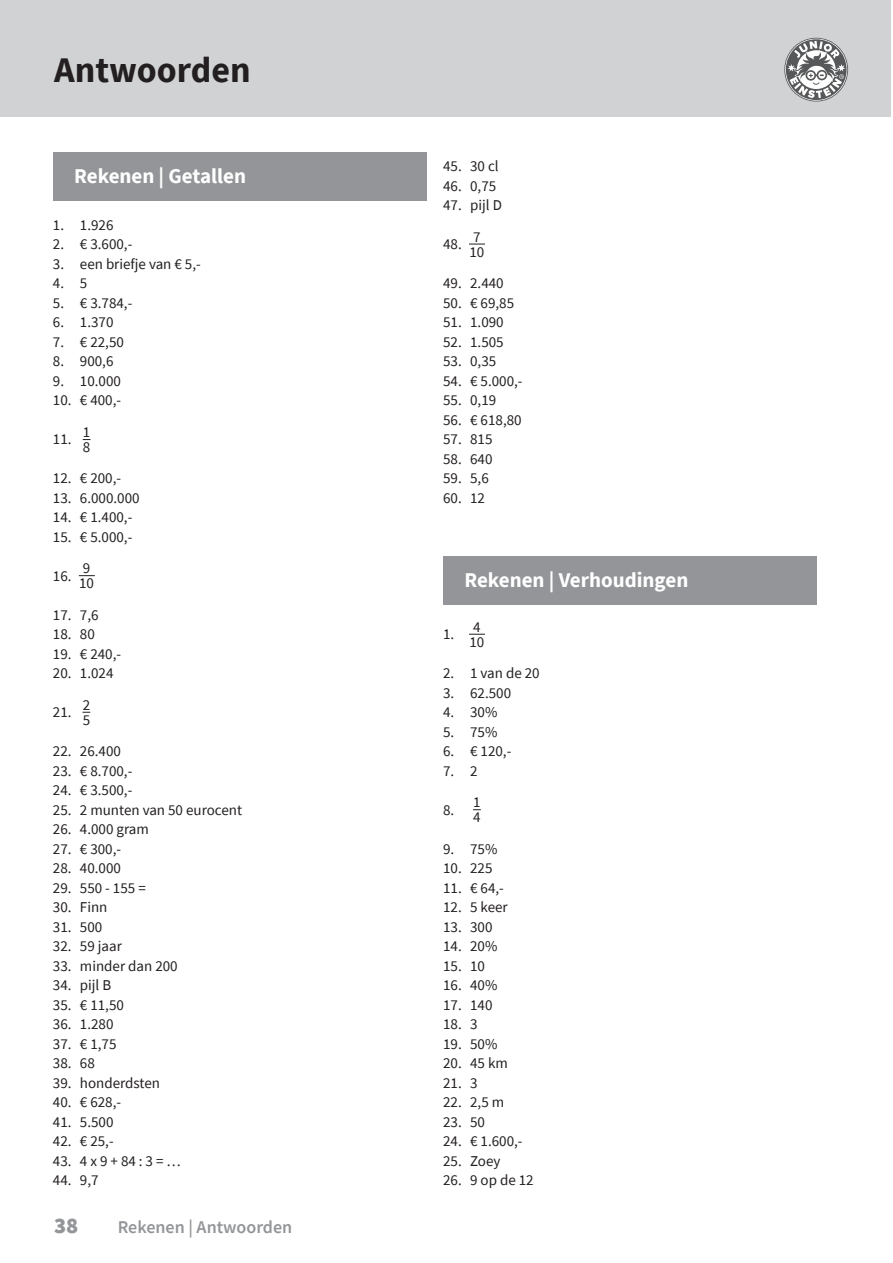
<style>
.page{position:relative;width:893px;height:1263px;background:#fff}
.page>*{position:absolute;margin:0;border:0;box-sizing:border-box;transform-origin:0 0}
.t1{font:700 36px "Source Sans Pro";color:#231f20}
.t2{font:900 22.5px "Source Sans Pro";color:#939598}
.t3{font:700 21px "Source Sans Pro";color:#fff}
.t4{font:600 18px "Source Sans Pro";color:#939598}
.t5{font:15px/15px "Source Sans Pro";color:#231f20}
</style>
<div class="page">
<div style="left:53px;top:152px;width:374px;height:48px;background:#939598"></div>
<div style="left:443px;top:557px;width:374px;height:48px;background:#939598"></div>
<div style="left:0;top:0;width:891px;height:116px;background:#d1d2d4"></div>
<svg style="left:784px;top:38px;width:64px;height:64px"></svg>
<svg style="left:79px;top:575px;width:16px;height:1px"></svg>
<svg style="left:469px;top:244px;width:16px;height:1px"></svg>
<svg style="left:469px;top:634px;width:16px;height:1px"></svg>
<h1 class="t1" style="left:54px;top:45px;width:198px">Antwoorden</h1>
<h3 class="t3" style="left:74px;top:162px;width:173px">Rekenen | Getallen</h3>
<p class="t5" style="left:53px;top:217px;width:62px">1. 1.926</p>
<p class="t5" style="left:53px;top:236px;width:81px">2. € 3.600,-</p>
<p class="t5" style="left:53px;top:256px;width:149px">3. een briefje van € 5,-</p>
<p class="t5" style="left:53px;top:275px;width:36px">4. 5</p>
<p class="t5" style="left:53px;top:295px;width:81px">5. € 3.784,-</p>
<p class="t5" style="left:53px;top:314px;width:62px">6. 1.370</p>
<p class="t5" style="left:53px;top:334px;width:73px">7. € 22,50</p>
<p class="t5" style="left:53px;top:353px;width:62px">8. 900,6</p>
<p class="t5" style="left:53px;top:373px;width:70px">9. 10.000</p>
<p class="t5" style="left:53px;top:392px;width:70px">10. € 400,-</p>
<p class="t5" style="left:53px;top:431px;width:20px">11.</p>
<p class="t5" style="left:83px;top:424px;width:9px">1<br>8</p>
<p class="t5" style="left:53px;top:470px;width:70px">12. € 200,-</p>
<p class="t5" style="left:53px;top:490px;width:88px">13. 6.000.000</p>
<p class="t5" style="left:53px;top:509px;width:81px">14. € 1.400,-</p>
<p class="t5" style="left:53px;top:529px;width:81px">15. € 5.000,-</p>
<p class="t5" style="left:53px;top:568px;width:20px">16.</p>
<p class="t5" style="left:79px;top:560px;width:16px">9<br>10</p>
<p class="t5" style="left:53px;top:607px;width:47px">17. 7,6</p>
<p class="t5" style="left:53px;top:626px;width:43px">18. 80</p>
<p class="t5" style="left:53px;top:646px;width:70px">19. € 240,-</p>
<p class="t5" style="left:53px;top:665px;width:62px">20. 1.024</p>
<p class="t5" style="left:53px;top:704px;width:20px">21.</p>
<p class="t5" style="left:83px;top:697px;width:9px">2<br>5</p>
<p class="t5" style="left:53px;top:743px;width:70px">22. 26.400</p>
<p class="t5" style="left:53px;top:763px;width:81px">23. € 8.700,-</p>
<p class="t5" style="left:53px;top:782px;width:81px">24. € 3.500,-</p>
<p class="t5" style="left:53px;top:802px;width:191px">25. 2 munten van 50 eurocent</p>
<p class="t5" style="left:53px;top:821px;width:97px">26. 4.000 gram</p>
<p class="t5" style="left:53px;top:841px;width:70px">27. € 300,-</p>
<p class="t5" style="left:53px;top:860px;width:70px">28. 40.000</p>
<p class="t5" style="left:53px;top:880px;width:94px">29. 550 - 155 =</p>
<p class="t5" style="left:53px;top:899px;width:56px">30. Finn</p>
<p class="t5" style="left:53px;top:919px;width:51px">31. 500</p>
<p class="t5" style="left:53px;top:938px;width:70px">32. 59 jaar</p>
<p class="t5" style="left:53px;top:958px;width:126px">33. minder dan 200</p>
<p class="t5" style="left:53px;top:977px;width:60px">34. pijl B</p>
<p class="t5" style="left:53px;top:997px;width:73px">35. € 11,50</p>
<p class="t5" style="left:53px;top:1016px;width:62px">36. 1.280</p>
<p class="t5" style="left:53px;top:1036px;width:65px">37. € 1,75</p>
<p class="t5" style="left:53px;top:1055px;width:43px">38. 68</p>
<p class="t5" style="left:53px;top:1075px;width:109px">39. honderdsten</p>
<p class="t5" style="left:53px;top:1094px;width:70px">40. € 628,-</p>
<p class="t5" style="left:53px;top:1114px;width:62px">41. 5.500</p>
<p class="t5" style="left:53px;top:1133px;width:62px">42. € 25,-</p>
<p class="t5" style="left:53px;top:1153px;width:129px">43. 4 x 9 + 84 : 3 = …</p>
<p class="t5" style="left:53px;top:1172px;width:47px">44. 9,7</p>
<h2 class="t2" style="left:54px;top:1210px;width:26px">38</h2>
<p class="t4" style="left:118px;top:1215px;width:176px">Rekenen | Antwoorden</p>
<p class="t5" style="left:443px;top:158px;width:57px">45. 30 cl</p>
<p class="t5" style="left:443px;top:178px;width:55px">46. 0,75</p>
<p class="t5" style="left:443px;top:197px;width:60px">47. pijl D</p>
<p class="t5" style="left:443px;top:236px;width:20px">48.</p>
<p class="t5" style="left:469px;top:229px;width:16px">7<br>10</p>
<p class="t5" style="left:443px;top:275px;width:62px">49. 2.440</p>
<p class="t5" style="left:443px;top:295px;width:73px">50. € 69,85</p>
<p class="t5" style="left:443px;top:314px;width:62px">51. 1.090</p>
<p class="t5" style="left:443px;top:334px;width:62px">52. 1.505</p>
<p class="t5" style="left:443px;top:353px;width:55px">53. 0,35</p>
<p class="t5" style="left:443px;top:373px;width:81px">54. € 5.000,-</p>
<p class="t5" style="left:443px;top:392px;width:55px">55. 0,19</p>
<p class="t5" style="left:443px;top:412px;width:80px">56. € 618,80</p>
<p class="t5" style="left:443px;top:431px;width:51px">57. 815</p>
<p class="t5" style="left:443px;top:451px;width:51px">58. 640</p>
<p class="t5" style="left:443px;top:470px;width:47px">59. 5,6</p>
<p class="t5" style="left:443px;top:490px;width:43px">60. 12</p>
<h3 class="t3" style="left:464px;top:566px;width:225px">Rekenen | Verhoudingen</h3>
<p class="t5" style="left:443px;top:626px;width:13px">1.</p>
<p class="t5" style="left:469px;top:619px;width:16px">4<br>10</p>
<p class="t5" style="left:443px;top:665px;width:98px">2. 1 van de 20</p>
<p class="t5" style="left:443px;top:685px;width:70px">3. 62.500</p>
<p class="t5" style="left:443px;top:704px;width:56px">4. 30%</p>
<p class="t5" style="left:443px;top:724px;width:56px">5. 75%</p>
<p class="t5" style="left:443px;top:743px;width:70px">6. € 120,-</p>
<p class="t5" style="left:443px;top:763px;width:36px">7. 2</p>
<p class="t5" style="left:443px;top:802px;width:13px">8.</p>
<p class="t5" style="left:473px;top:794px;width:9px">1<br>4</p>
<p class="t5" style="left:443px;top:841px;width:56px">9. 75%</p>
<p class="t5" style="left:443px;top:860px;width:51px">10. 225</p>
<p class="t5" style="left:443px;top:880px;width:62px">11. € 64,-</p>
<p class="t5" style="left:443px;top:899px;width:66px">12. 5 keer</p>
<p class="t5" style="left:443px;top:919px;width:51px">13. 300</p>
<p class="t5" style="left:443px;top:938px;width:56px">14. 20%</p>
<p class="t5" style="left:443px;top:958px;width:43px">15. 10</p>
<p class="t5" style="left:443px;top:977px;width:56px">16. 40%</p>
<p class="t5" style="left:443px;top:997px;width:51px">17. 140</p>
<p class="t5" style="left:443px;top:1016px;width:36px">18. 3</p>
<p class="t5" style="left:443px;top:1036px;width:56px">19. 50%</p>
<p class="t5" style="left:443px;top:1055px;width:66px">20. 45 km</p>
<p class="t5" style="left:443px;top:1075px;width:36px">21. 3</p>
<p class="t5" style="left:443px;top:1094px;width:63px">22. 2,5 m</p>
<p class="t5" style="left:443px;top:1114px;width:43px">23. 50</p>
<p class="t5" style="left:443px;top:1133px;width:81px">24. € 1.600,-</p>
<p class="t5" style="left:443px;top:1153px;width:59px">25. Zoey</p>
<p class="t5" style="left:443px;top:1172px;width:92px">26. 9 op de 12</p>
</div>
